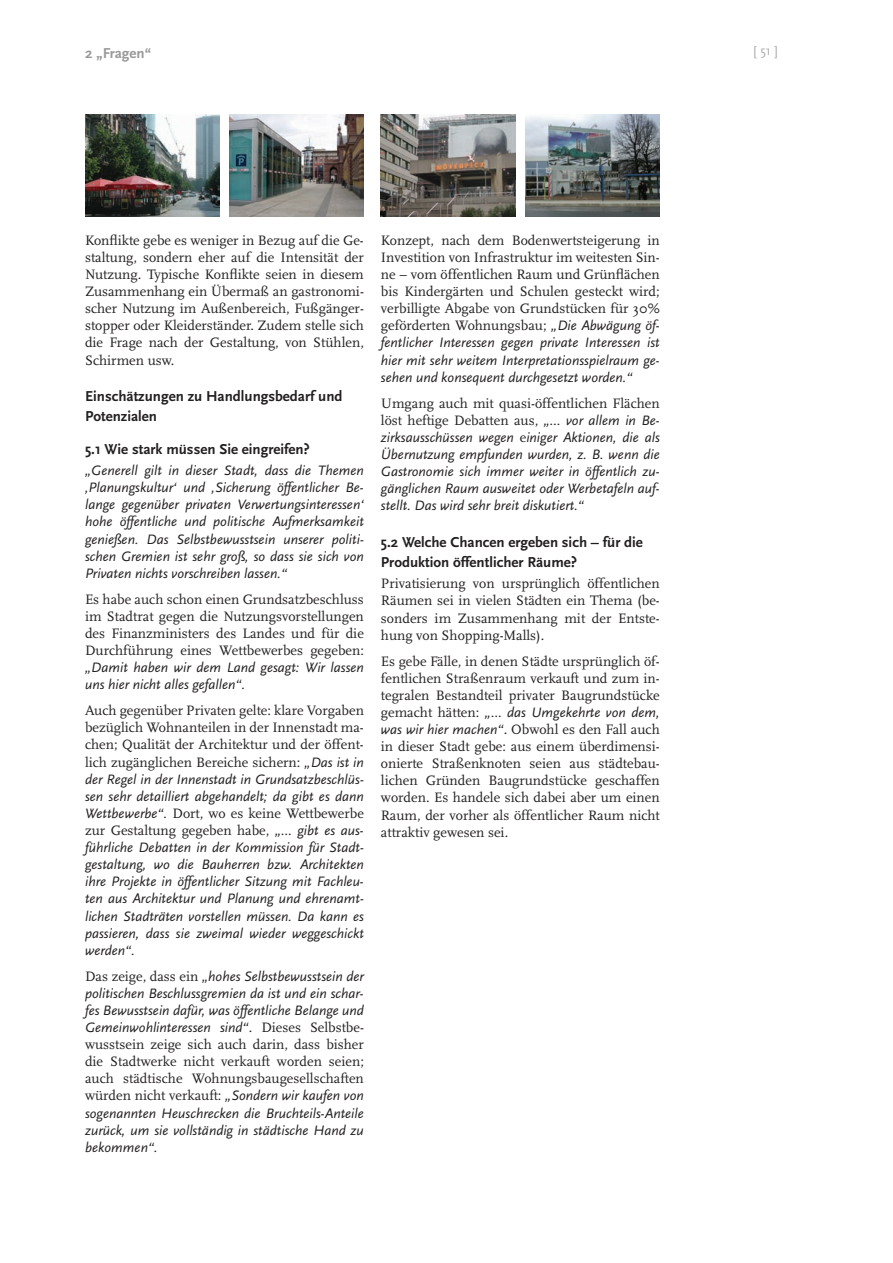
<style>
.page{position:relative;width:893px;height:1263px;background:#fff}
.page>*{position:absolute;margin:0;border:0;box-sizing:border-box;transform-origin:0 0}
.t1{font:700 15px/19.5px "Scala Sans";color:#231f20}
.t2{font:700 15px "Scala Sans";color:#999}
.t3{font:14.25px/17.1px "Scala";color:#231f20;text-align:justify}
.t4{font:italic 14.25px/17.1px "Scala Sans";color:#231f20;text-align:justify}
.t5{font:13.5px "Scala Sans";color:#a8a9ad}
.s1{font-family:"Scala Sans";font-style:italic}
.s2{font-family:"Scala";font-style:normal}
</style>
<div class="page">
<img style="left:85px;top:115px;width:134px;height:102px">
<img style="left:381px;top:115px;width:134px;height:102px">
<img style="left:526px;top:115px;width:134px;height:102px">
<img style="left:230px;top:115px;width:134px;height:102px">
<p class="t2" style="left:85px;top:45px;width:68px">2 „Fragen“</p>
<p class="t5" style="left:754px;top:43px;width:26px">[ 51 ]</p>
<p class="t3" style="left:85px;top:232px;width:280px">Konflikte gebe es weniger in Bezug auf die Ge&shy;staltung, sondern eher auf die Intensität der Nutzung. Typische Konflikte seien in diesem Zusammenhang ein Übermaß an gastronomi&shy;scher Nutzung im Außenbereich, Fußgänger&shy;stopper oder Kleiderständer. Zudem stelle sich die Frage nach der Gestaltung, von Stühlen, Schirmen usw.</p>
<p class="t1" style="left:85px;top:387px;width:259px">Einschätzungen zu Handlungsbedarf und<br>Potenzialen</p>
<p class="t1" style="left:85px;top:439px;width:226px">5.1 Wie stark müssen Sie eingreifen?</p>
<p class="t4" style="left:85px;top:462px;width:280px">„Generell gilt in dieser Stadt, dass die Themen ‚Planungskultur‘ und ‚Sicherung öffentlicher Be&shy;lange gegenüber privaten Verwertungsinteressen‘ hohe öffentliche und politische Aufmerksamkeit genießen. Das Selbstbewusstsein unserer politi&shy;schen Gremien ist sehr groß, so dass sie sich von Privaten nichts vorschreiben lassen.“</p>
<p class="t3" style="left:85px;top:591px;width:280px">Es habe auch schon einen Grundsatzbeschluss im Stadtrat gegen die Nutzungsvorstellungen des Finanzministers des Landes und für die Durchführung eines Wettbewerbes gegeben:</p>
<p class="t4" style="left:85px;top:659px;width:280px">„Damit haben wir dem Land gesagt: Wir lassen uns hier nicht alles gefallen“.</p>
<p class="t3" style="left:85px;top:702px;width:280px">Auch gegenüber Privaten gelte: klare Vorgaben bezüglich Wohnanteilen in der Innenstadt ma&shy;chen; Qualität der Architektur und der öffent&shy;lich zugänglichen Bereiche sichern: <span class="s1">„Das ist in</span></p>
<p class="t4" style="left:85px;top:771px;width:280px">der Regel in der Innenstadt in Grundsatzbeschlüs&shy;sen sehr detailliert abgehandelt; da gibt es dann</p>
<p class="t3" style="left:85px;top:805px;width:280px"><span class="s1">Wettbewerbe“.</span> Dort, wo es keine Wettbewerbe zur Gestaltung gegeben habe, <span class="s1">„… gibt es aus-</span></p>
<p class="t4" style="left:85px;top:839px;width:280px">führliche Debatten in der Kommission für Stadt&shy;gestaltung, wo die Bauherren bzw. Architekten ihre Projekte in öffentlicher Sitzung mit Fachleu&shy;ten aus Architektur und Planung und ehrenamt&shy;lichen Stadträten vorstellen müssen. Da kann es passieren, dass sie zweimal wieder weggeschickt werden“.</p>
<p class="t4" style="left:85px;top:968px;width:280px"><span class="s2">Das zeige, dass ein</span> „hohes Selbstbewusstsein der politischen Beschlussgremien da ist und ein schar&shy;fes Bewusstsein dafür, was öffentliche Belange und Gemeinwohlinteressen sind“<span class="s2">. Dieses Selbstbe-</span></p>
<p class="t3" style="left:85px;top:1036px;width:280px">wusstsein zeige sich auch darin, dass bisher die Stadtwerke nicht verkauft worden seien; auch städtische Wohnungsbaugesellschaften würden nicht verkauft: <span class="s1">„Sondern wir kaufen von</span></p>
<p class="t4" style="left:85px;top:1104px;width:280px">sogenannten Heuschrecken die Bruchteils-Anteile zurück, um sie vollständig in städtische Hand zu bekommen“.</p>
<p class="t3" style="left:381px;top:232px;width:280px">Konzept, nach dem Bodenwertsteigerung in Investition von Infrastruktur im weitesten Sin&shy;ne – vom öffentlichen Raum und Grünflächen bis Kindergärten und Schulen gesteckt wird; verbilligte Abgabe von Grundstücken für 30% geförderten Wohnungsbau; <span class="s1">„Die Abwägung öf-</span></p>
<p class="t4" style="left:381px;top:334px;width:280px">fentlicher Interessen gegen private Interessen ist hier mit sehr weitem Interpretationsspielraum ge&shy;sehen und konsequent durchgesetzt worden.“</p>
<p class="t3" style="left:381px;top:395px;width:280px">Umgang auch mit quasi-öffentlichen Flächen löst heftige Debatten aus, <span class="s1">„… vor allem in Be-</span></p>
<p class="t4" style="left:381px;top:429px;width:280px">zirksausschüssen wegen <span class="s2">e</span>iniger Aktionen, die als Übernutzung empfunden wurden, z. B. wenn die Gastronomie sich immer weiter in öffentlich zu&shy;gänglichen Raum ausweitet oder Werbetafeln auf&shy;stellt. Das wird sehr breit diskutiert.“</p>
<p class="t1" style="left:381px;top:533px;width:263px">5.2 Welche Chancen ergeben sich – für die<br>Produktion öffentlicher Räume?</p>
<p class="t3" style="left:381px;top:575px;width:280px">Privatisierung von ursprünglich öffentlichen Räumen sei in vielen Städten ein Thema (be&shy;sonders im Zusammenhang mit der Entste&shy;hung von Shopping-Malls).</p>
<p class="t3" style="left:381px;top:653px;width:280px">Es gebe Fälle, in denen Städte ursprünglich öf&shy;fentlichen Straßenraum verkauft und zum in&shy;tegralen Bestandteil privater Baugrundstücke</p>
<p class="t4" style="left:381px;top:704px;width:280px"><span class="s2">gemacht hätten:</span> „… das Umgekehrte von dem,</p>
<p class="t3" style="left:381px;top:721px;width:280px"><span class="s1">was wir hier machen“</span>. Obwohl es den Fall auch in dieser Stadt gebe: aus einem überdimensi&shy;onierte Straßenknoten seien aus städtebau&shy;lichen Gründen Baugrundstücke geschaffen worden. Es handele sich dabei aber um einen Raum, der vorher als öffentlicher Raum nicht attraktiv gewesen sei.</p>
</div>
